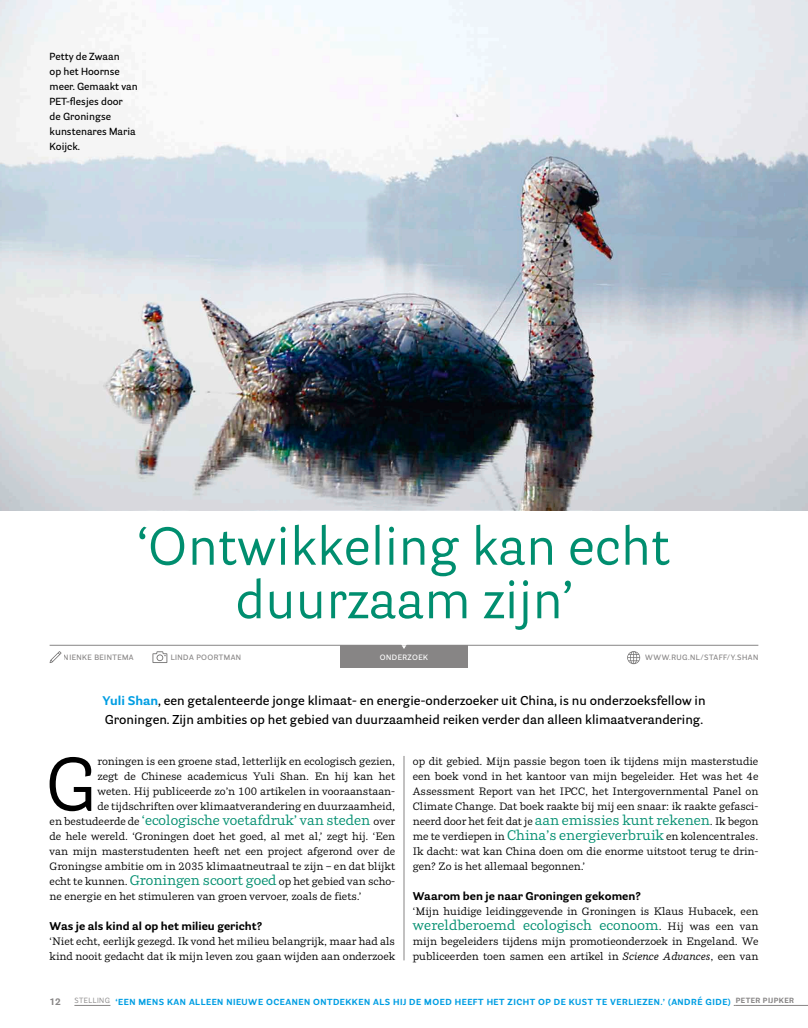
<style>
.page{position:relative;width:808px;height:1028px;background:#fff}
.page>*{position:absolute;margin:0;border:0;box-sizing:border-box;transform-origin:0 0}
.t1{font:74.62px "Parry Grotesque";color:#000}
.t2{font:52.88px/53.5px "Parry Grotesque";color:#008e6f;text-align:center}
.t3{font:13.75px "Parry";letter-spacing:.005em;color:#008e6f}
.t4{font:600 12.5px/18.8px "Parry Grotesque";color:#000}
.t5{font:700 11.25px "Parry Grotesque";color:#000}
.t6{font:10.62px/15px "Parry";color:#000;text-align:justify}
.t7{font:600 10px/15px "Parry Grotesque";color:#000}
.t8{font:700 9.38px "Parry Grotesque";color:#878585}
.t9{font:700 8.75px "Parry Grotesque";letter-spacing:.06em;color:#009ee3}
.t10{font:600 7.5px "Parry Grotesque";letter-spacing:.06em;color:#878585}
.t11{font:700 7.5px "Parry Grotesque";letter-spacing:.06em;color:#878585}
.t12{font:600 7.5px "Parry Grotesque";letter-spacing:.06em;color:#fff}
.s1{font-weight:700;color:#009ee3}
.s2{font-size:10.62px;color:#000}
.s3{font-size:13.75px;color:#008e6f}
.s4{font-style:italic}
</style>
<div class="page">
<hr style="left:74px;top:1005px;width:36px;height:1px;background:#878585">
<hr style="left:736px;top:1005px;width:72px;height:1px;background:#878585">
<img style="left:0;top:0;width:808px;height:510px">
<hr style="left:404px;top:756px;width:1px;height:204px;background:#878585">
<div style="left:340px;top:645px;width:128px;height:23px;background:#878585"></div>
<svg style="left:49px;top:644px;width:710px;height:20px"></svg>
<p class="t7" style="left:50px;top:49px;width:90px">Petty de Zwaan<br>op het Hoornse meer. Gemaakt van<br>PET-flesjes door<br>de Groningse kunstenares Maria<br>Koijck.</p>
<h2 class="t2" style="left:138px;top:518px;width:534px">‘Ontwikkeling kan echt duurzaam zijn’</h2>
<p class="t10" style="left:171px;top:653px;width:72px">LINDA POORTMAN</p>
<p class="t10" style="left:64px;top:653px;width:71px">NIENKE BEINTEMA</p>
<p class="t12" style="left:380px;top:653px;width:50px">ONDERZOEK</p>
<p class="t10" style="left:645px;top:653px;width:115px">WWW.RUG.NL/STAFF/Y.SHAN</p>
<p class="t4" style="left:102px;top:691px;width:605px"><span class="s1">Yuli Shan</span>, een getalenteerde jonge klimaat- en energie-onderzoeker uit China, is nu onderzoeksfellow in<br>Groningen. Zijn ambities op het gebied van duurzaamheid reiken verder dan alleen klimaatverandering.</p>
<h1 class="t1" style="left:45px;top:738px;width:54px">G</h1>
<p class="t6" style="left:97px;top:754px;width:299px">roningen is een groene stad, letterlijk en ecologisch gezien, zegt de Chinese academicus Yuli Shan. En hij kan het weten. Hij publiceerde zo’n 100 artikelen in vooraanstaan&shy;de tijdschriften over klimaatverandering en duurzaamheid,</p>
<p class="t3" style="left:50px;top:812px;width:347px"><span class="s2">en bestudeerde de</span> ‘ecologische voetafdruk’ van steden <span class="s2">over</span></p>
<p class="t6" style="left:50px;top:829px;width:347px">de hele wereld. ‘Groningen doet het goed, al met al,’ zegt hij. ‘Een van mijn masterstudenten heeft net een project afgerond over de Groningse ambitie om in 2035 klimaatneutraal te zijn – en dat blijkt echt te kunnen. <span class="s3">Groningen scoort goed</span> op het gebied van scho&shy;ne energie en het stimuleren van groen vervoer, zoals de fiets.’</p>
<p class="t5" style="left:50px;top:919px;width:214px">Was je als kind al op het milieu gericht?</p>
<p class="t6" style="left:50px;top:934px;width:347px">‘Niet echt, eerlijk gezegd. Ik vond het milieu belangrijk, maar had als kind nooit gedacht dat ik mijn leven zou gaan wijden aan onderzoek</p>
<p class="t6" style="left:413px;top:754px;width:347px">op dit gebied. Mijn passie begon toen ik tijdens mijn masterstudie een boek vond in het kantoor van mijn begeleider. Het was het 4e Assessment Report van het IPCC, het Intergovernmental Panel on Climate Change. Dat boek raakte bij mij een snaar: ik raakte gefasci&shy;neerd door het feit dat je <span class="s3">aan emissies kunt rekenen</span>. Ik begon me te verdiepen in <span class="s3">China’s energieverbruik</span> en kolencentrales.<br>Ik dacht: wat kan China doen om die enorme uitstoot terug te drin&shy;gen? Zo is het allemaal begonnen.’</p>
<p class="t5" style="left:413px;top:889px;width:229px">Waarom ben je naar Groningen gekomen?</p>
<p class="t6" style="left:413px;top:904px;width:347px">‘Mijn huidige leidinggevende in Groningen is Klaus Hubacek, een</p>
<p class="t3" style="left:413px;top:917px;width:347px">wereldberoemd ecologisch econoom<span class="s2">. Hij was een van</span></p>
<p class="t6" style="left:413px;top:934px;width:347px">mijn begeleiders tijdens mijn promotieonderzoek in Engeland. We publiceerden toen samen een artikel in <span class="s4">Science Advances</span>, een van</p>
<p class="t9" style="left:74px;top:996px;width:658px"><sup>STELLING</sup> ‘EEN MENS KAN ALLEEN NIEUWE OCEANEN ONTDEKKEN ALS HIJ DE MOED HEEFT HET ZICHT OP DE KUST TE VERLIEZEN.’ (ANDRÉ GIDE)</p>
<p class="t8" style="left:50px;top:996px;width:13px">12</p>
<p class="t11" style="left:736px;top:995px;width:60px">PETER PIJPKER</p>
</div>
